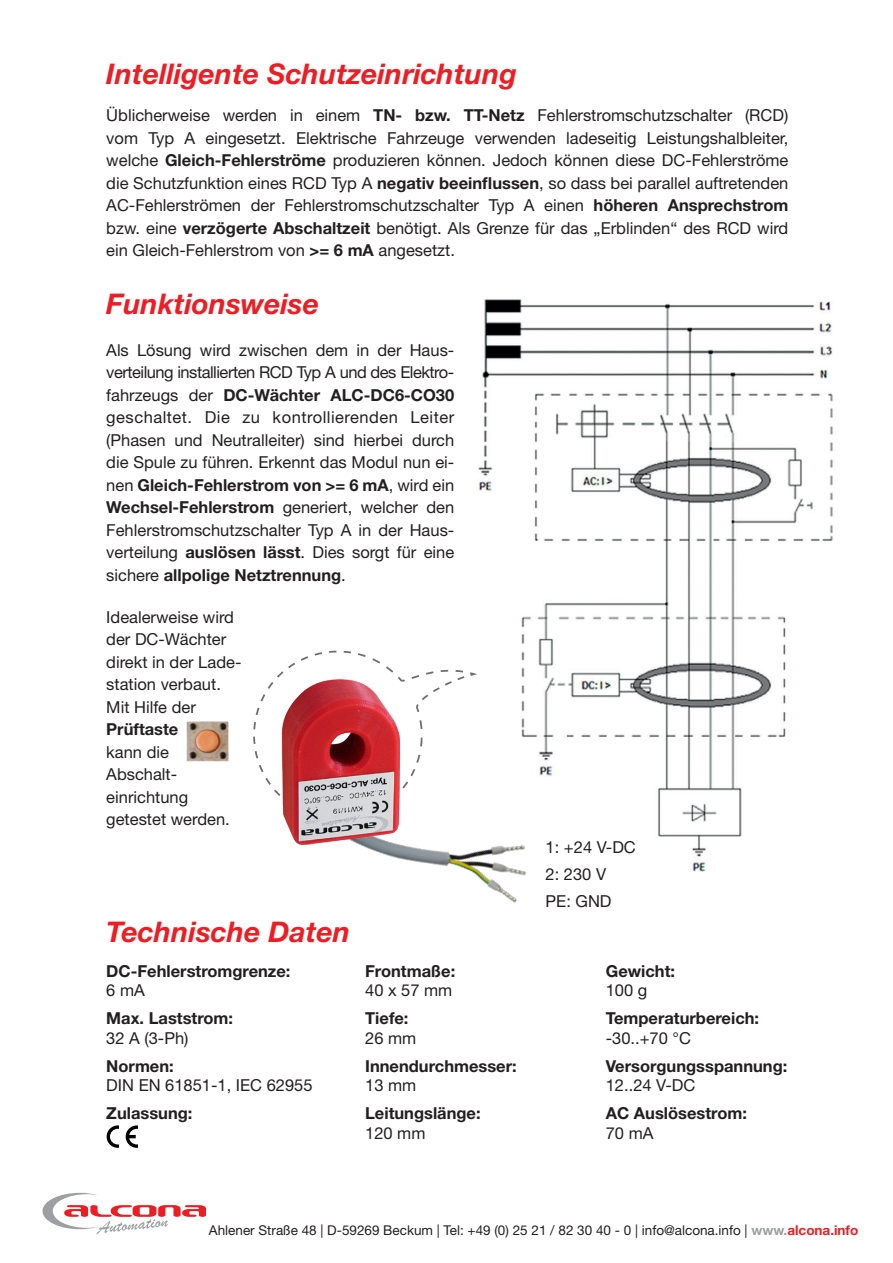
<style>
.page{position:relative;width:893px;height:1263px;background:#fff}
.page>*{position:absolute;margin:0;border:0;box-sizing:border-box;transform-origin:0 0}
.t1{font:italic 700 28.5px "Helvetica Neue LT Std";color:#ee1d23}
.t2{font:16.5px/22.5px "Helvetica Neue LT Std";color:#231f20}
.t3{font:700 16.5px "Helvetica Neue LT Std";color:#231f20}
.t4{font:13.5px "Helvetica Neue LT Std";color:#231f20}
.s1{font-weight:700}
.s2{font-weight:700;color:#9d9fa2}
.s3{font-weight:700;color:#ee1d23}
</style>
<div class="page">
<img style="left:478px;top:299px;width:355px;height:573px">
<img style="left:412px;top:782px;width:151px;height:121px">
<svg style="left:126px;top:1125px;width:12px;height:23px"></svg>
<svg style="left:107px;top:1125px;width:12px;height:23px"></svg>
<svg style="left:253px;top:646px;width:228px;height:178px"></svg>
<img style="left:187px;top:722px;width:41px;height:39px">
<img style="left:262px;top:666px;width:150px;height:195px">
<svg style="left:43px;top:1193px;width:163px;height:41px"></svg>
<h1 class="t1" style="left:106px;top:56px;width:412px">Intelligente Schutzeinrichtung</h1>
<p class="t2" style="left:106px;top:104px;width:684px;text-align:justify">Üblicherweise werden in einem <span class="s1">TN- bzw. TT-Netz</span> Fehlerstromschutzschalter (RCD) vom Typ A eingesetzt. Elektrische Fahrzeuge verwenden ladeseitig Leistungshalbleiter, welche <span class="s1">Gleich-Fehlerströme</span> produzieren können. Jedoch können diese DC-Fehlerströme die Schutzfunktion eines RCD Typ A <span class="s1">negativ beeinflussen</span>, so dass bei parallel auftretenden AC-Fehlerströmen der Fehlerstromschutzschalter Typ A einen <span class="s1">höheren Ansprechstrom </span>bzw. eine <span class="s1">verzögerte Abschaltzeit</span> benötigt. Als Grenze für das „Erblinden“ des RCD wird ein Gleich-Fehlerstrom von <span class="s1">&gt;= 6 mA</span> angesetzt.</p>
<h1 class="t1" style="left:106px;top:286px;width:214px">Funktionsweise</h1>
<p class="t2" style="left:106px;top:339px;width:350px;text-align:justify">Als Lösung wird zwischen dem in der Haus&shy;verteilung installierten RCD Typ A und des Elektro&shy;fahrzeugs der <span class="s1">DC-Wächter ALC-DC6-CO30 </span>geschaltet. Die zu kontrollierenden Leiter (Phasen und Neutralleiter) sind hierbei durch die Spule zu führen. Erkennt das Modul nun ei&shy;nen <span class="s1">Gleich-Fehlerstrom von &gt;= 6 mA</span>, wird ein <span class="s1">Wechsel-Fehlerstrom</span> generiert, welcher den Fehlerstromschutzschalter Typ A in der Haus&shy;verteilung <span class="s1">auslösen lässt</span>. Dies sorgt für eine sichere <span class="s1">allpolige Netztrennung</span>.</p>
<p class="t2" style="left:106px;top:605px;width:137px">Idealerweise wird der DC-Wächter direkt in der Lade&shy;station verbaut.<br>Mit Hilfe der</p>
<p class="t3" style="left:106px;top:719px;width:74px">Prüftaste</p>
<p class="t2" style="left:106px;top:740px;width:125px">kann die<br>Abschalt-- einrichtung getestet werden.</p>
<h1 class="t1" style="left:106px;top:915px;width:245px">Technische Daten</h1>
<p class="t3" style="left:106px;top:961px;width:186px">DC-Fehlerstromgrenze:</p>
<p class="t2" style="left:106px;top:979px;width:40px">6 mA</p>
<p class="t3" style="left:106px;top:1008px;width:128px">Max. Laststrom:</p>
<p class="t2" style="left:106px;top:1026px;width:84px">32 A (3-Ph)</p>
<p class="t3" style="left:106px;top:1056px;width:69px">Normen:</p>
<p class="t2" style="left:106px;top:1074px;width:208px">DIN EN 61851-1, IEC 62955</p>
<p class="t3" style="left:106px;top:1103px;width:88px">Zulassung:</p>
<p class="t3" style="left:365px;top:961px;width:92px">Frontmaße:</p>
<p class="t2" style="left:365px;top:979px;width:89px">40 x 57 mm</p>
<p class="t3" style="left:365px;top:1008px;width:45px">Tiefe:</p>
<p class="t2" style="left:365px;top:1026px;width:53px">26 mm</p>
<p class="t3" style="left:365px;top:1056px;width:153px">Innendurchmesser:</p>
<p class="t2" style="left:365px;top:1074px;width:53px">13 mm</p>
<p class="t3" style="left:365px;top:1103px;width:117px">Leitungslänge:</p>
<p class="t2" style="left:365px;top:1121px;width:62px">120 mm</p>
<p class="t2" style="left:546px;top:834px;width:92px;line-height:27px">1: +24 V-DC<br>2: 230 V<br>PE: GND</p>
<p class="t3" style="left:606px;top:961px;width:71px">Gewicht:</p>
<p class="t2" style="left:606px;top:979px;width:43px">100 g</p>
<p class="t3" style="left:606px;top:1008px;width:155px">Temperaturbereich:</p>
<p class="t2" style="left:606px;top:1026px;width:87px">-30..+70 °C</p>
<p class="t3" style="left:606px;top:1056px;width:183px">Versorgungsspannung:</p>
<p class="t2" style="left:606px;top:1074px;width:91px">12..24 V-DC</p>
<p class="t3" style="left:606px;top:1103px;width:143px">AC Auslösestrom:</p>
<p class="t2" style="left:606px;top:1121px;width:49px">70 mA</p>
<p class="t4" style="left:209px;top:1222px;width:651px">Ahlener Straße 48 | D-59269 Beckum | Tel: +49 (0) 25 21 / 82 30 40 - 0 | info@alcona.info | <span class="s2">www.</span><span class="s3">alcona.info</span></p>
</div>
